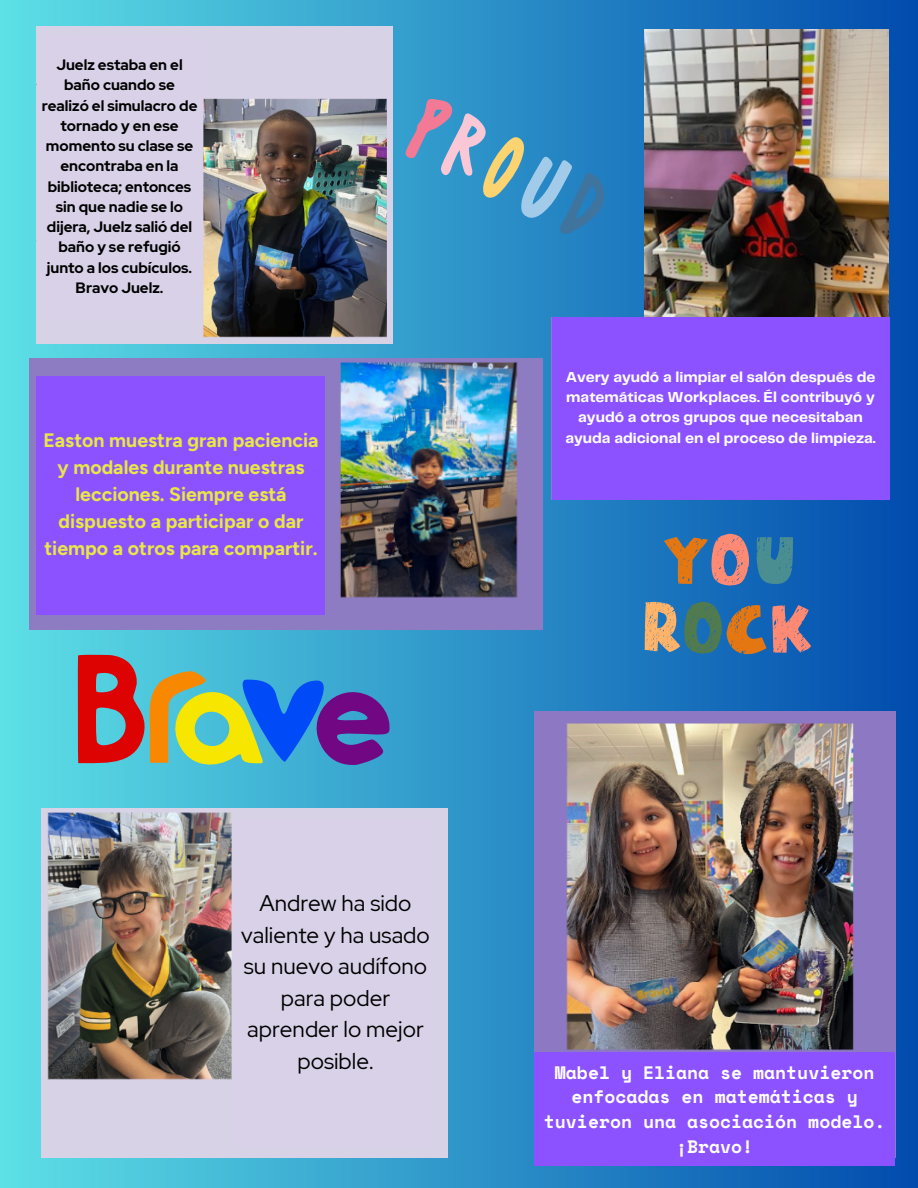
<style>
.page{position:relative;width:918px;height:1188px;background:#fff}
.page>*{position:absolute;margin:0;border:0;box-sizing:border-box;transform-origin:0 0}
.t1{font:22.5px/31.5px "Red Hat Display";color:#000;text-align:center}
.t2{font:700 19.5px/27px "Figtree";color:#e8e745;text-align:center}
.t3{font:700 18px/24.8px "Space Mono";color:#fff;text-align:center}
.t4{font:700 15px/20.2px "Red Hat Display";color:#000;text-align:center}
.t5{font:700 15px/20.2px "Telegraf";color:#fff;text-align:center}
</style>
<div class="page">
<div style="left:0;top:0;width:918px;height:1188px;background:linear-gradient(to right,#61e0e6,#014bad)"></div>
<img style="left:37px;top:26px;width:355px;height:317px">
<img style="left:41px;top:809px;width:407px;height:348px">
<img style="left:645px;top:30px;width:244px;height:288px">
<img style="left:30px;top:359px;width:513px;height:271px">
<img style="left:534px;top:712px;width:361px;height:341px">
<svg style="left:400px;top:92px;width:214px;height:153px;background:#4593c2"></svg>
<svg style="left:757px;top:537px;width:36px;height:47px;background:#3d8498"></svg>
<svg style="left:664px;top:534px;width:85px;height:52px;background:#837783"></svg>
<svg style="left:645px;top:602px;width:166px;height:52px;background:#797c7e"></svg>
<svg style="left:78px;top:654px;width:313px;height:115px;background:#738491"></svg>
<div style="left:37px;top:35px;width:165px;height:284px;background:#d8d1e7"></div>
<div style="left:552px;top:318px;width:337px;height:182px;background:#8c52ff"></div>
<div style="left:37px;top:377px;width:288px;height:238px;background:#8c52ff"></div>
<div style="left:235px;top:819px;width:202px;height:328px;background:#d8d1e7"></div>
<div style="left:534px;top:1053px;width:361px;height:113px;background:#8c52ff"></div>
<p class="t4" style="left:42px;top:55px;width:157px">Juelz estaba en el baño cuando se realizó el simulacro de tornado y en ese momento su clase se encontraba en la biblioteca; entonces sin que nadie se lo dijera, Juelz salió del baño y se refugió junto a los cubículos.<br>Bravo Juelz.</p>
<h2 class="t5" style="left:566px;top:367px;width:311px">Avery ayudó a limpiar el salón después de matemáticas Workplaces. Él contribuyó y ayudó a otros grupos que necesitaban</h2>
<p class="t2" style="left:43px;top:427px;width:277px">Easton muestra gran paciencia</p>
<h2 class="t5" style="left:565px;top:428px;width:312px">ayuda adicional en el proceso de limpieza.</h2>
<p class="t2" style="left:44px;top:454px;width:275px">y modales durante nuestras lecciones. Siempre está dispuesto a participar o dar tiempo a otros para compartir.</p>
<p class="t1" style="left:241px;top:888px;width:190px">Andrew ha sido valiente y ha usado su nuevo audífono para poder aprender lo mejor posible.</p>
<p class="t3" style="left:544px;top:1060px;width:343px">Mabel y Eliana se mantuvieron enfocadas en matemáticas y tuvieron una asociación modelo. ¡Bravo!</p>
</div>
